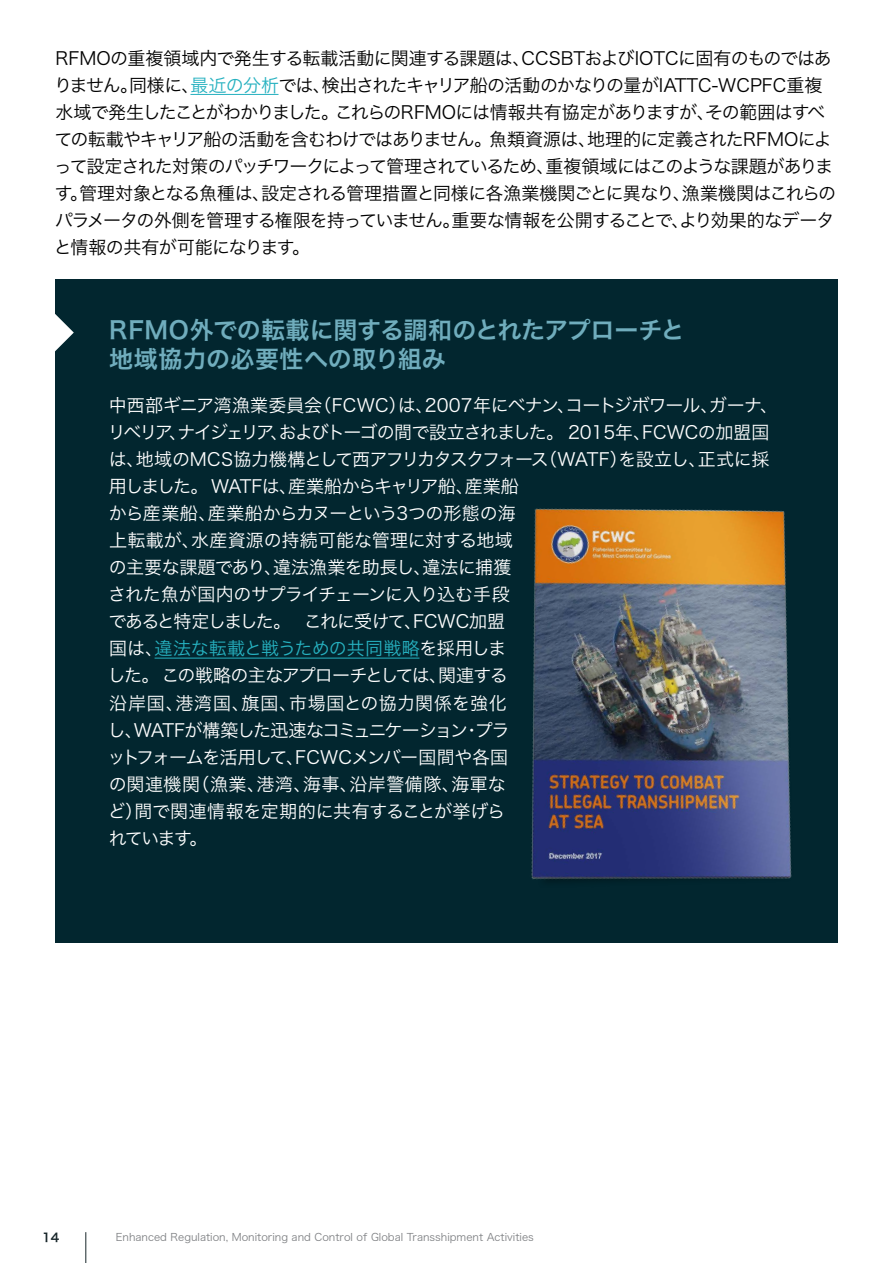
<style>
.page{position:relative;width:893px;height:1263px;background:#fff}
.page>*{position:absolute;margin:0;border:0;box-sizing:border-box;transform-origin:0 0}
.t1{font:24px/28.8px "Hira Kaku Pro W6";color:#70adbd}
.t2{font:18px/27px "Hira Kaku Pro W3";letter-spacing:-.03em;color:#fff}
.t3{font:18px/27px "Hira Kaku Pro W3";letter-spacing:-.045em;color:#000}
.t4{font:12px "Hira Kaku Pro W6";color:#18262a}
.t5{font:10.5px "Hira Kaku Pro W3";color:#808285}
.s1{color:#26b1c0}
</style>
<div class="page">
<hr style="left:85px;top:1232px;width:1px;height:31px;background:#18262a">
<div style="left:55px;top:280px;width:783px;height:663px;background:#02262f"></div>
<hr style="left:190px;top:94px;width:88px;height:1px;background:#26b1c0">
<img style="left:113px;top:279px;width:725px;height:601px">
<hr style="left:155px;top:658px;width:264px;height:1px;background:#26b1c0">
<svg style="left:55px;top:314px;width:19px;height:38px"></svg>
<p class="t3" style="left:54px;top:43px;width:784px">RFMOの重複領域内で発生する転載活動に関連する課題は、CCSBTおよびIOTCに固有のものではありません。同様に、<span class="s1">最近の分析</span>では、検出されたキャリア船の活動のかなりの量がIATTC-WCPFC重複水域で発生したことがわかりました。これらのRFMOには情報共有協定がありますが、その範囲はすべての転載やキャリア船の活動を含むわけではありません。魚類資源は、地理的に定義されたRFMOによって設定された対策のパッチワークによって管理されているため、重複領域にはこのような課題があります。管理対象となる魚種は、設定される管理措置と同様に各漁業機関ごとに異なり、漁業機関はこれらのパラメータの外側を管理する権限を持っていません。重要な情報を公開することで、より効果的なデータと情報の共有が可能になります。</p>
<h1 class="t1" style="left:109px;top:315px;width:577px">RFMO外での転載に関する調和のとれたアプローチと地域協力の必要性への取り組み</h1>
<p class="t2" style="left:108px;top:391px;width:672px">中西部ギニア湾漁業委員会（FCWC）は、2007年にベナン、コートジボワール、ガーナ、リベリア、ナイジェリア、およびトーゴの間で設立されました。 2015年、FCWCの加盟国は、地域のMCS協力機構として西アフリカタスクフォース（WATF）を設立し、正式に採用しました。 WATFは、産業船からキャリア船、産業船<br>から産業船、産業船からカヌーという3つの形態の海<br>上転載が、水産資源の持続可能な管理に対する地域<br>の主要な課題であり、違法漁業を助長し、違法に捕獲<br>された魚が国内のサプライチェーンに入り込む手段<br>であると特定しました。 これに受けて、FCWC加盟<br>国は、<span class="s1">違法な転載と戦うための共同戦略</span>を採用しま<br>した。 この戦略の主なアプローチとしては、関連する<br>沿岸国、港湾国、旗国、市場国との協力関係を強化<br>し、WATFが構築した迅速なコミュニケーション・プラ<br>ットフォームを活用して、FCWCメンバー国間や各国<br>の関連機関（漁業、港湾、海事、沿岸警備隊、海軍な<br>ど）間で関連情報を定期的に共有することが挙げら<br>れています。</p>
<p class="t4" style="left:42px;top:1226px;width:19px">14</p>
<p class="t5" style="left:116px;top:1228px;width:420px">Enhanced Regulation, Monitoring and Control of Global Transshipment Activities</p>
</div>
